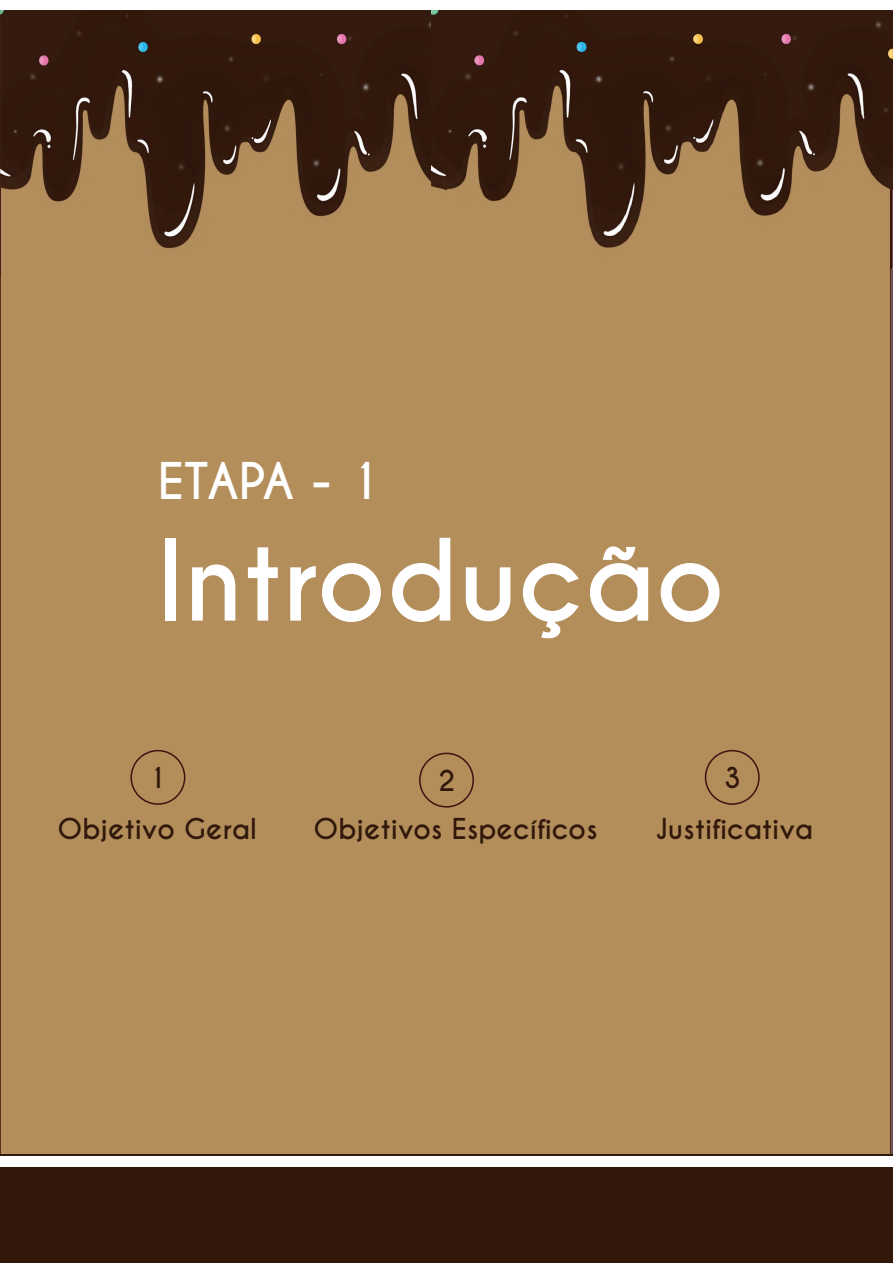
<style>
.page{position:relative;width:893px;height:1263px;background:#fff}
.page>*{position:absolute;margin:0;border:0;box-sizing:border-box;transform-origin:0 0}
.t1{font:700 106.05px "Caviar Dreams";color:#fff}
.t2{font:700 47.4px "Caviar Dreams";letter-spacing:-.02em;color:#fff}
.t3{font:700 27px "Caviar Dreams";color:#31180b}
</style>
<div class="page">
<div style="left:0;top:269px;width:893px;height:885px;background:#b38e5b"></div>
<img style="left:0;top:10px;width:432px;height:267px">
<img style="left:432px;top:10px;width:460px;height:259px">
<div style="left:131px;top:751px;width:54px;height:53px;background:#b38e5b;border-radius:50%"></div>
<div style="left:130px;top:750px;width:55px;height:55px;border:2px solid #3c1310;border-radius:50%"></div>
<div style="left:420px;top:753px;width:53px;height:54px;background:#b38e5b;border-radius:50%"></div>
<div style="left:419px;top:753px;width:55px;height:54px;border:2px solid #3c1310;border-radius:50%"></div>
<div style="left:705px;top:751px;width:54px;height:53px;background:#b38e5b;border-radius:50%"></div>
<div style="left:705px;top:750px;width:55px;height:55px;border:2px solid #3c1310;border-radius:50%"></div>
<div style="left:0;top:1154px;width:893px;height:109px;background:#31180b"></div>
<div style="left:0;top:1157px;width:893px;height:10px;background:#fff"></div>
<h2 class="t2" style="left:158px;top:453px;width:225px">ETAPA - 1</h2>
<h1 class="t1" style="left:156px;top:516px;width:570px">Introdução</h1>
<p class="t3" style="left:148px;top:761px;width:20px">1</p>
<p class="t3" style="left:438px;top:764px;width:19px">2</p>
<p class="t3" style="left:724px;top:761px;width:19px">3</p>
<p class="t3" style="left:57px;top:813px;width:201px">Objetivo Geral</p>
<p class="t3" style="left:313px;top:813px;width:286px">Objetivos Específicos</p>
<p class="t3" style="left:655px;top:813px;width:159px">Justificativa</p>
</div>
